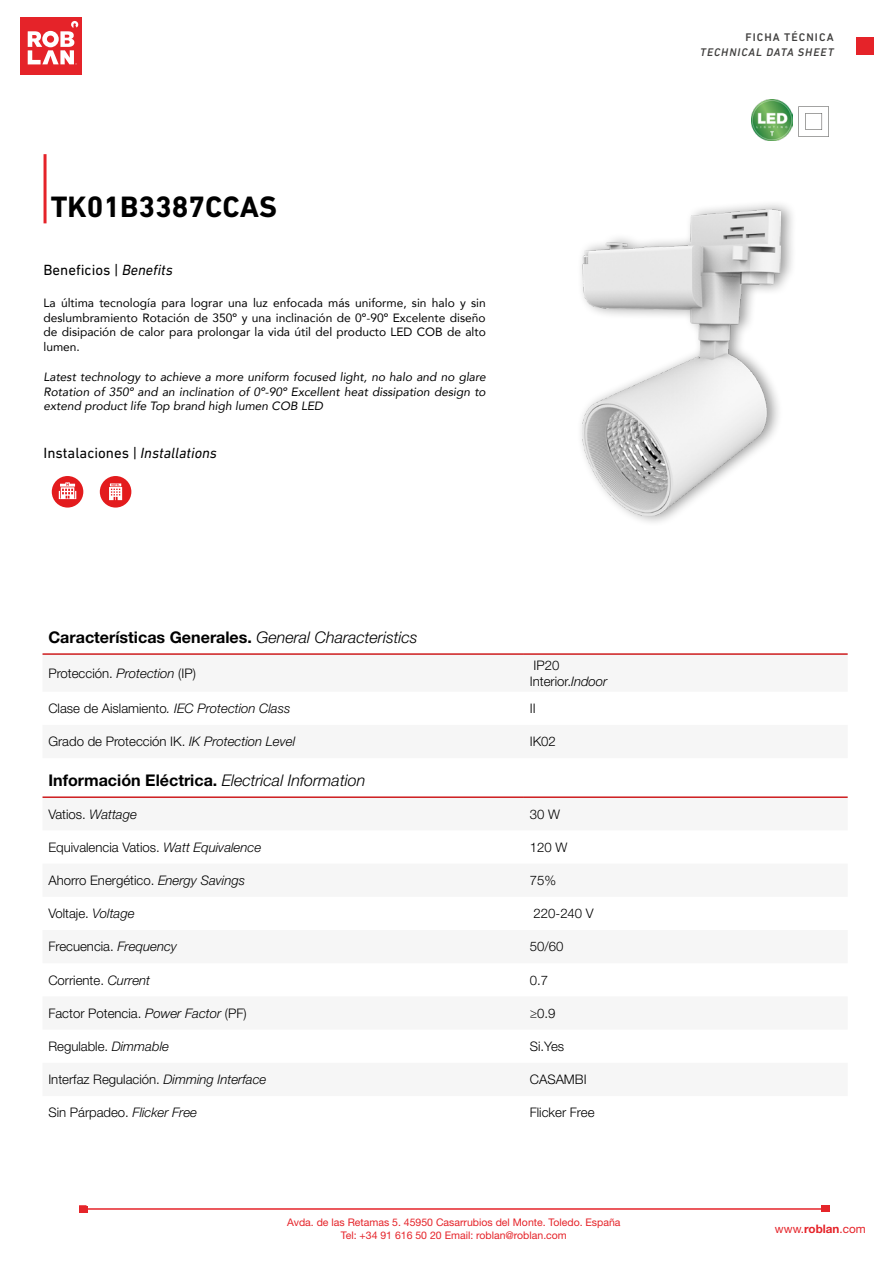
<style>
.page{position:relative;width:893px;height:1263px;background:#fff}
.page>*{position:absolute;margin:0;border:0;box-sizing:border-box;transform-origin:0 0}
.t1{font:700 30px "DIN Next LT Pro";color:#000}
.t2{font:700 16.05px "Helvetica Neue LT Std";color:#000}
.t3{font:15px "DIN Next LT Pro";color:#000}
.t4{font:300 13.2px/15.8px "Helvetica Neue LT Std";color:#000}
.t5{font:italic 300 13.2px "Helvetica Neue LT Std";color:#000}
.t6{font:12px/14.4px "Avenir";color:#000;text-align:justify}
.t7{font:italic 12px/14.4px "Avenir";color:#000;text-align:justify}
.t8{font:11.7px "Helvetica Neue LT Std";color:#e52329}
.t9{font:italic 500 11.25px "DIN Next LT Pro";letter-spacing:.085em;color:#403f3e}
.t10{font:500 11.25px "DIN Next LT Pro";letter-spacing:.095em;color:#403f3e}
.t11{font:10.5px/12.6px "Helvetica Neue LT Std";color:#e52329;text-align:center}
.s1{font-style:italic}
.s2{font-weight:300;font-style:italic}
.s3{font-style:normal}
.s4{font-weight:700}
</style>
<div class="page">
<div style="left:20px;top:18px;width:62px;height:57px;background:#e52329"></div>
<svg style="left:28px;top:21px;width:50px;height:44px"></svg>
<div style="left:856px;top:37px;width:18px;height:18px;background:#e52329"></div>
<hr style="left:86px;top:1208px;width:739px;height:2px;background:#e52329">
<div style="left:79px;top:1205px;width:8px;height:8px;border:2px solid #e52329"></div>
<div style="left:79px;top:1206px;width:9px;height:6px;background:#e5252a"></div>
<div style="left:821px;top:1205px;width:8px;height:7px;background:#e5252a"></div>
<hr style="left:43px;top:653px;width:481px;height:2px;background:#cd1719">
<hr style="left:524px;top:653px;width:324px;height:2px;background:#cd1719">
<hr style="left:43px;top:796px;width:481px;height:2px;background:#cd1719">
<hr style="left:524px;top:796px;width:324px;height:2px;background:#cd1719">
<img style="left:751px;top:99px;width:42px;height:42px">
<svg style="left:798px;top:106px;width:31px;height:31px"></svg>
<hr style="left:44px;top:154px;width:3px;height:69px;background:#e52329">
<div style="left:576px;top:199px;width:221px;height:328px;background:#000;opacity:.4"></div>
<img style="left:582px;top:210px;width:199px;height:306px">
<div style="left:52px;top:476px;width:31px;height:32px;background:#e31b1d;border-radius:50%"></div>
<svg style="left:59px;top:482px;width:17px;height:17px"></svg>
<div style="left:100px;top:476px;width:31px;height:32px;background:#e31b1d;border-radius:50%"></div>
<svg style="left:109px;top:483px;width:13px;height:17px"></svg>
<h1 class="t1" style="left:51px;top:189px;width:228px">TK01B3387CCAS</h1>
<p class="t3" style="left:44px;top:261px;width:131px">Beneficios | <span class="s1">Benefits</span></p>
<p class="t6" style="left:44px;top:296px;width:444px">La última tecnología para lograr una luz enfocada más uniforme, sin halo y sin deslumbramiento Rotación de 350º y una inclinación de 0º-90º Excelente diseño de disipación de calor para prolongar la vida útil del producto LED COB de alto lumen.</p>
<p class="t7" style="left:44px;top:370px;width:444px">Latest technology to achieve a more uniform focused light, no halo and no glare Rotation of 350º and an inclination of 0º-90º Excellent heat dissipation design to extend product life Top brand high lumen COB LED</p>
<p class="t3" style="left:44px;top:444px;width:175px">Instalaciones | <span class="s1">Installations</span></p>
<p class="t2" style="left:48px;top:627px;width:371px">Características Generales. <span class="s2">General Characteristics</span></p>
<p class="t4" style="left:48px;top:665px;width:149px">Protección. <span class="s1">Protection</span> (IP)</p>
<p class="t4" style="left:530px;top:657px;width:79px">IP20<br>Interior.<span class="s1">Indoor</span></p>
<p class="t5" style="left:48px;top:700px;width:244px"><span class="s3">Clase de Aislamiento</span>. IEC Protection Class</p>
<p class="t4" style="left:530px;top:700px;width:7px">II</p>
<p class="t4" style="left:48px;top:733px;width:248px">Grado de Protección IK. <span class="s1">IK Protection Level</span></p>
<p class="t4" style="left:530px;top:733px;width:28px">IK02</p>
<p class="t2" style="left:48px;top:771px;width:318px">Información Eléctrica. <span class="s2">Electrical Information</span></p>
<p class="t4" style="left:48px;top:806px;width:90px">Vatios. <span class="s1">Wattage</span></p>
<p class="t4" style="left:530px;top:806px;width:32px">30 W</p>
<p class="t4" style="left:48px;top:839px;width:214px">Equivalencia Vatios. <span class="s1">Watt Equivalence</span></p>
<p class="t4" style="left:530px;top:839px;width:39px">120 W</p>
<p class="t4" style="left:48px;top:872px;width:198px">Ahorro Energético. <span class="s1">Energy Savings</span></p>
<p class="t4" style="left:530px;top:872px;width:28px">75%</p>
<p class="t4" style="left:48px;top:905px;width:88px">Voltaje. <span class="s1">Voltage</span></p>
<p class="t4" style="left:533px;top:905px;width:62px">220-240 V</p>
<p class="t4" style="left:48px;top:938px;width:130px">Frecuencia. <span class="s1">Frequency</span></p>
<p class="t4" style="left:530px;top:938px;width:35px">50/60</p>
<p class="t4" style="left:48px;top:972px;width:103px">Corriente. <span class="s1">Current</span></p>
<p class="t4" style="left:530px;top:972px;width:20px">0.7</p>
<p class="t4" style="left:48px;top:1005px;width:200px">Factor Potencia. <span class="s1">Power Factor</span> (PF)</p>
<p class="t4" style="left:530px;top:1005px;width:27px">≥0.9</p>
<p class="t4" style="left:48px;top:1038px;width:122px">Regulable. <span class="s1">Dimmable</span></p>
<p class="t4" style="left:530px;top:1038px;width:36px">Si.Yes</p>
<p class="t4" style="left:48px;top:1071px;width:219px">Interfaz Regulación. <span class="s1">Dimming Interface</span></p>
<p class="t4" style="left:530px;top:1071px;width:58px">CASAMBI</p>
<p class="t4" style="left:48px;top:1104px;width:150px">Sin Párpadeo. <span class="s1">Flicker Free</span></p>
<p class="t4" style="left:530px;top:1104px;width:66px">Flicker Free</p>
<p class="t10" style="left:745px;top:31px;width:90px">FICHA TÉCNICA</p>
<p class="t9" style="left:700px;top:46px;width:135px">TECHNICAL DATA SHEET</p>
<p class="t11" style="left:287px;top:1216px;width:335px">Avda. de las Retamas 5. 45950 Casarrubios del Monte. Toledo. España<br>Tel: +34 91 616 50 20 Email: roblan@roblan.com</p>
<p class="t8" style="left:775px;top:1221px;width:92px">www.<span class="s4">roblan</span>.com</p>
</div>
